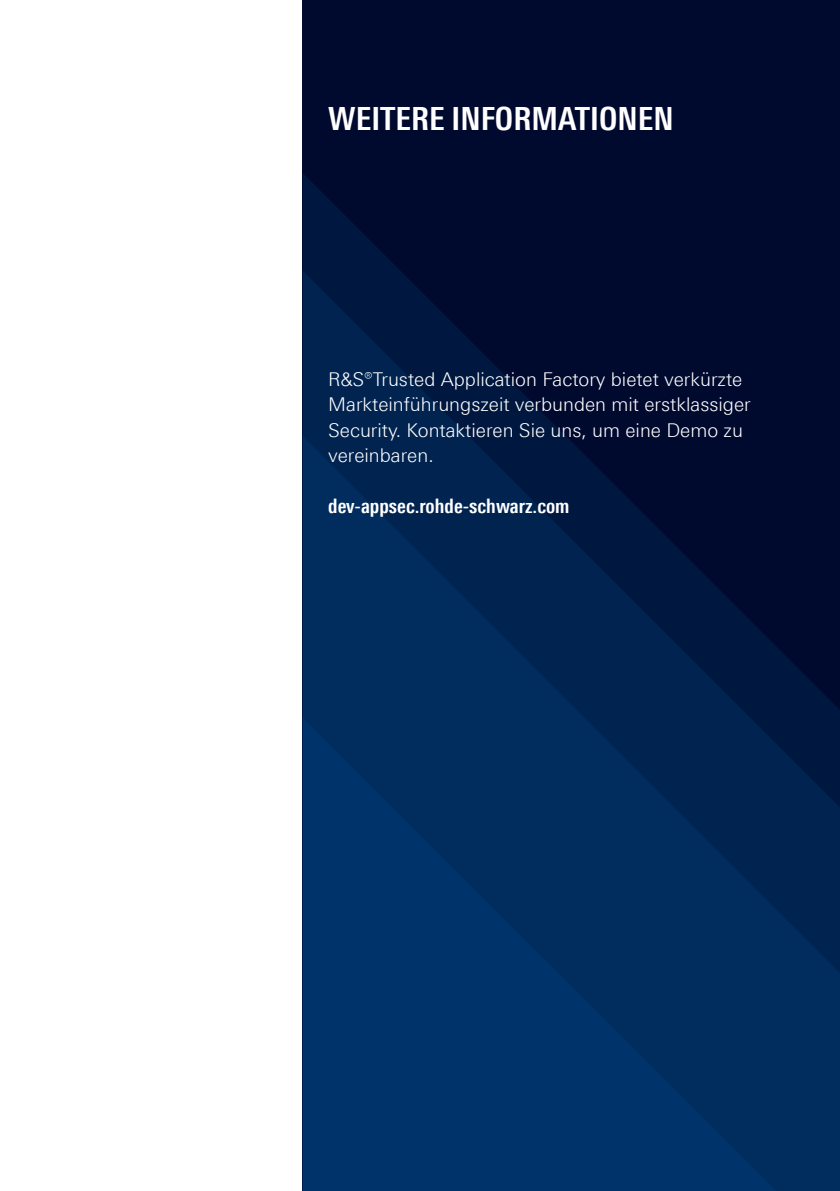
<style>
.page{position:relative;width:840px;height:1191px;background:#fff}
.page>*{position:absolute;margin:0;border:0;box-sizing:border-box;transform-origin:0 0}
.t1{font:700 32px "Linotype Univers 620 Cn";color:#fff}
.t2{font:700 20px "Linotype Univers 620 Cn";color:#fff}
.t3{font:300 19px/25.6px "Linotype Univers 330";color:#fff}
</style>
<div class="page">
<div style="left:302px;top:0;width:537px;height:1191px;background:#00092e"></div>
<svg style="left:303px;top:174px;width:96px;height:96px;fill:#00173e"></svg>
<svg style="left:302px;top:270px;width:263px;height:166px"></svg>
<svg style="left:302px;top:436px;width:537px;height:755px"></svg>
<svg style="left:302px;top:717px;width:474px;height:474px;background:#002f62"></svg>
<h1 class="t1" style="left:328px;top:100px;width:346px">WEITERE INFORMATIONEN</h1>
<p class="t3" style="left:328px;top:366px;width:424px">R&amp;S®Trusted Application Factory bietet verkürzte Markteinführungszeit verbunden mit erstklassiger Security. Kontaktieren Sie uns, um eine Demo zu vereinbaren.</p>
<p class="t2" style="left:328px;top:494px;width:243px">dev-appsec.rohde-schwarz.com</p>
</div>
